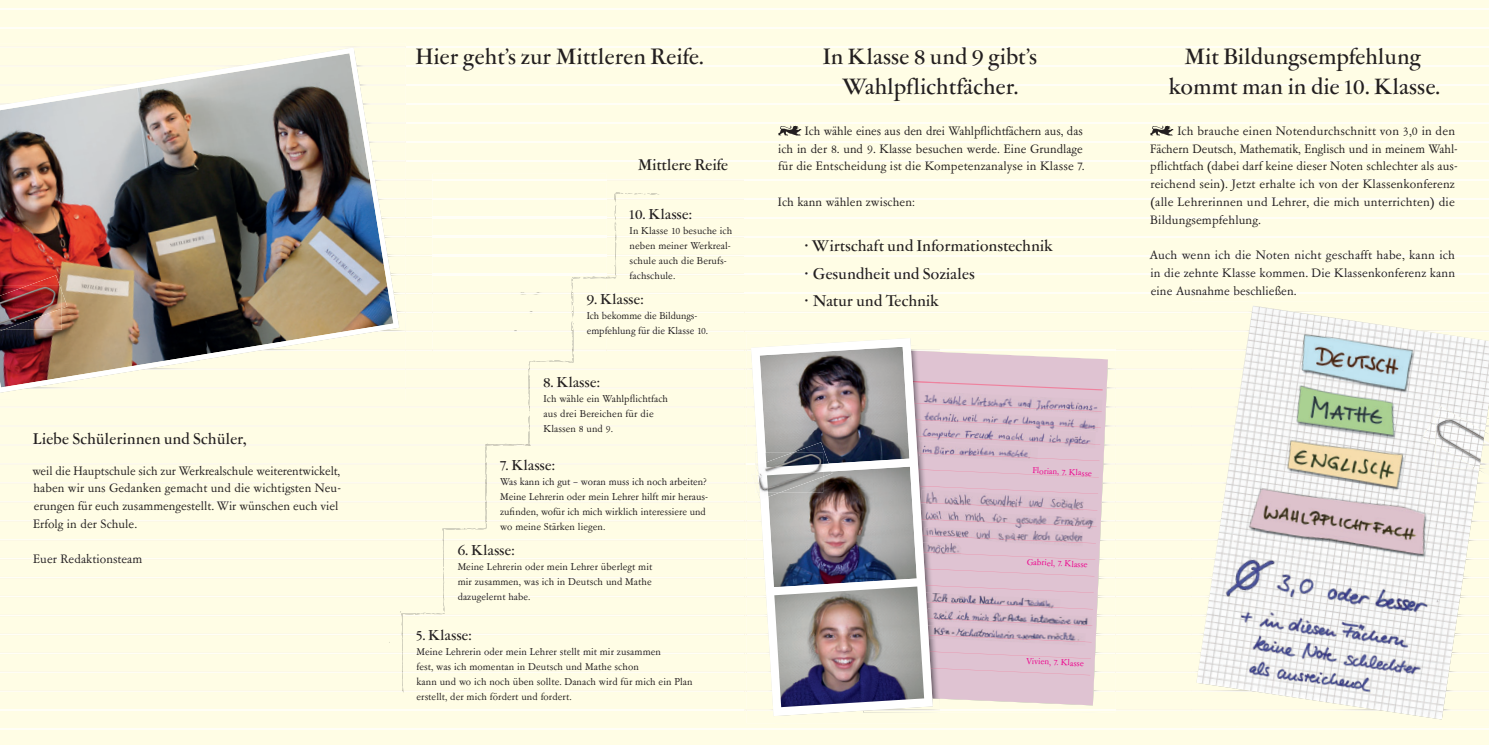
<style>
.page{position:relative;width:1489px;height:745px;background:#fff}
.page>*{position:absolute;margin:0;border:0;box-sizing:border-box;transform-origin:0 0}
.t1{font:500 25px/30px "Garamont Amst SH";letter-spacing:.025em;color:#231f20;text-align:center}
.t2{font:500 17.5px/27.5px "Garamont Amst SH";letter-spacing:.025em;color:#231f20}
.t3{font:500 16.25px "Garamont Amst SH";letter-spacing:.025em;color:#231f20}
.t4{font:13.75px/17.8px "Garamont Amst SB";letter-spacing:.005em;color:#231f20}
.t5{font:11.25px/15px "Garamont Amst SB";letter-spacing:.005em;color:#231f20}
.t6{font:11.12px "Garamont Amst SB";letter-spacing:.005em;color:#231f20}
.t7{font:9.62px "Garamont Amst SB";color:#ed028c}
</style>
<div class="page">
<div style="left:0;top:0;width:1488px;height:744px;background:#fffde5"></div>
<hr style="left:0;top:9px;width:744px;height:1px;background:#fffef7">
<hr style="left:0;top:28px;width:744px;height:1px;background:#fffef7">
<hr style="left:406px;top:46px;width:338px;height:2px;background:#fffef7">
<hr style="left:406px;top:65px;width:338px;height:2px;background:#fffef7">
<hr style="left:406px;top:84px;width:338px;height:2px;background:#fffef7">
<hr style="left:406px;top:103px;width:338px;height:2px;background:#fffef7">
<hr style="left:406px;top:122px;width:338px;height:1px;background:#fffef7">
<hr style="left:406px;top:141px;width:338px;height:1px;background:#fffef7">
<hr style="left:406px;top:160px;width:338px;height:1px;background:#fffef7">
<hr style="left:606px;top:179px;width:138px;height:1px;background:#fffef7">
<svg style="left:406px;top:179px;width:26px;height:1px"></svg>
<hr style="left:606px;top:292px;width:138px;height:2px;background:#fffef7">
<hr style="left:406px;top:292px;width:26px;height:2px;background:#fffef7">
<hr style="left:606px;top:311px;width:138px;height:2px;background:#fffef7">
<hr style="left:406px;top:311px;width:26px;height:2px;background:#fffef7">
<hr style="left:606px;top:330px;width:138px;height:2px;background:#fffef7">
<hr style="left:406px;top:330px;width:26px;height:2px;background:#fffef7">
<hr style="left:0;top:728px;width:744px;height:1px;background:#fffef7">
<hr style="left:744px;top:9px;width:744px;height:1px;background:#fffef7">
<hr style="left:744px;top:28px;width:744px;height:1px;background:#fffef7">
<hr style="left:744px;top:46px;width:744px;height:2px;background:#fffef7">
<hr style="left:744px;top:65px;width:744px;height:2px;background:#fffef7">
<hr style="left:744px;top:84px;width:744px;height:2px;background:#fffef7">
<hr style="left:744px;top:103px;width:744px;height:2px;background:#fffef7">
<hr style="left:744px;top:122px;width:744px;height:1px;background:#fffef7">
<hr style="left:744px;top:141px;width:744px;height:1px;background:#fffef7">
<hr style="left:744px;top:160px;width:744px;height:1px;background:#fffef7">
<hr style="left:744px;top:179px;width:744px;height:1px;background:#fffef7">
<hr style="left:744px;top:198px;width:744px;height:1px;background:#fffef7">
<hr style="left:744px;top:217px;width:744px;height:1px;background:#fffef7">
<hr style="left:744px;top:236px;width:744px;height:1px;background:#fffef7">
<hr style="left:744px;top:255px;width:744px;height:1px;background:#fffef7">
<hr style="left:744px;top:273px;width:744px;height:2px;background:#fffef7">
<hr style="left:744px;top:292px;width:744px;height:2px;background:#fffef7">
<hr style="left:744px;top:311px;width:447px;height:2px;background:#fffef7">
<hr style="left:744px;top:330px;width:447px;height:2px;background:#fffef7">
<hr style="left:1115px;top:349px;width:76px;height:2px;background:#fffef7">
<hr style="left:1115px;top:368px;width:76px;height:1px;background:#fffef7">
<hr style="left:1115px;top:387px;width:76px;height:1px;background:#fffef7">
<hr style="left:1115px;top:406px;width:76px;height:1px;background:#fffef7">
<hr style="left:1115px;top:425px;width:76px;height:1px;background:#fffef7">
<hr style="left:1115px;top:444px;width:76px;height:1px;background:#fffef7">
<hr style="left:1115px;top:463px;width:76px;height:1px;background:#fffef7">
<hr style="left:1115px;top:482px;width:76px;height:1px;background:#fffef7">
<hr style="left:1115px;top:501px;width:76px;height:1px;background:#fffef7">
<hr style="left:1115px;top:519px;width:76px;height:2px;background:#fffef7">
<hr style="left:1115px;top:538px;width:76px;height:2px;background:#fffef7">
<hr style="left:1115px;top:557px;width:76px;height:2px;background:#fffef7">
<hr style="left:1115px;top:576px;width:76px;height:2px;background:#fffef7">
<hr style="left:1115px;top:595px;width:76px;height:1px;background:#fffef7">
<hr style="left:1115px;top:614px;width:76px;height:1px;background:#fffef7">
<hr style="left:1115px;top:633px;width:76px;height:1px;background:#fffef7">
<hr style="left:1115px;top:652px;width:76px;height:1px;background:#fffef7">
<hr style="left:1115px;top:671px;width:76px;height:1px;background:#fffef7">
<hr style="left:1115px;top:690px;width:76px;height:1px;background:#fffef7">
<hr style="left:1115px;top:709px;width:76px;height:1px;background:#fffef7">
<hr style="left:744px;top:728px;width:744px;height:1px;background:#fffef7">
<img style="left:0;top:47px;width:399px;height:299px">
<img style="left:1196px;top:306px;width:292px;height:413px">
<img style="left:432px;top:179px;width:174px;height:1px">
<img style="left:433px;top:292px;width:173px;height:2px">
<img style="left:433px;top:311px;width:173px;height:2px">
<img style="left:433px;top:330px;width:173px;height:2px">
<img style="left:0;top:275px;width:67px;height:56px">
<img style="left:0;top:286px;width:62px;height:43px">
<img style="left:1486px;top:418px;width:2px;height:13px">
<img style="left:1484px;top:418px;width:2px;height:13px">
<img style="left:1422px;top:406px;width:40px;height:38px">
<img style="left:1484px;top:431px;width:4px;height:32px">
<svg style="left:1476px;top:463px;width:13px;height:12px"></svg>
<img style="left:1435px;top:418px;width:49px;height:50px">
<img style="left:778px;top:125px;width:23px;height:10px">
<img style="left:1150px;top:125px;width:23px;height:10px">
<img style="left:570px;top:283px;width:10px;height:35px">
<svg style="left:378px;top:192px;width:366px;height:91px"></svg>
<img style="left:571px;top:322px;width:2px;height:24px">
<svg style="left:751px;top:338px;width:163px;height:377px"></svg>
<svg style="left:0;top:346px;width:1115px;height:364px"></svg>
<img style="left:758px;top:462px;width:65px;height:30px">
<img style="left:767px;top:471px;width:56px;height:21px">
<img style="left:766px;top:452px;width:57px;height:15px">
<p class="t2" style="left:33px;top:426px;width:215px">Liebe Schülerinnen und Schüler,</p>
<p class="t4" style="left:32px;top:462px;width:310px">weil die Hauptschule sich zur Werkrealschule weiter ent wickelt, haben wir uns Gedanken gemacht und die wichtigsten Neu&shy;erungen für euch zusammengestellt. Wir wünschen euch viel Erfolg in der Schule.</p>
<p class="t4" style="left:33px;top:551px;width:111px">Euer Redaktionsteam</p>
<h1 class="t1" style="left:415px;top:44px;width:289px">Hier geht's zur Mittleren Reife.</h1>
<h1 class="t1" style="left:823px;top:44px;width:215px">In Klasse 8 und 9 gibt's<br>Wahlpflichtfächer.</h1>
<p class="t4" style="left:778px;top:123px;width:308px;text-indent:27px">Ich wähle eines aus den drei Wahlpflichtfächern aus, das ich in der 8. und 9. Klasse besuchen werde. Eine Grundlage für die Entscheidung ist die Kompetenzanalyse in Klasse 7.</p>
<p class="t4" style="left:778px;top:194px;width:138px">Ich kann wählen zwischen:</p>
<p class="t2" style="left:804px;top:234px;width:250px">· Wirtschaft und Informationstechnik · Gesundheit und Soziales<br>· Natur und Technik</p>
<p class="t2" style="left:638px;top:153px;width:91px">Mittlere Reife</p>
<p class="t3" style="left:629px;top:208px;width:64px">10. Klasse:</p>
<p class="t5" style="left:629px;top:224px;width:104px">In Klasse 10 besuche ich neben meiner Werkreal&shy;schule auch die Berufs&shy;fachschule.</p>
<p class="t3" style="left:586px;top:292px;width:58px">9. Klasse:</p>
<p class="t5" style="left:586px;top:308px;width:123px">Ich bekomme die Bildungs&shy;empfehlung für die Klasse 10.</p>
<p class="t3" style="left:543px;top:376px;width:58px">8. Klasse:</p>
<p class="t5" style="left:543px;top:392px;width:126px">Ich wähle ein Wahlpflichtfach aus drei Bereichen für die<br>Klassen 8 und 9.</p>
<p class="t3" style="left:500px;top:459px;width:56px">7. Klasse:</p>
<p class="t5" style="left:500px;top:475px;width:209px">Was kann ich gut – woran muss ich noch arbeiten?<br>Meine Lehrerin oder mein Lehrer hilft mir heraus&shy;zufinden, wofür ich mich wirklich interessiere und wo meine Stärken liegen.</p>
<p class="t3" style="left:457px;top:543px;width:58px">6. Klasse:</p>
<p class="t5" style="left:457px;top:559px;width:196px">Meine Lehrerin oder mein Lehrer überlegt mit mir zusammen, was ich in Deutsch und Mathe</p>
<p class="t6" style="left:457px;top:592px;width:74px">dazugelernt habe.</p>
<p class="t3" style="left:416px;top:628px;width:56px">5. Klasse:</p>
<p class="t5" style="left:416px;top:644px;width:277px">Meine Lehrerin oder mein Lehrer stellt mit mir zusammen<br>fest, was ich momentan in Deutsch und Mathe schon<br>kann und wo ich noch üben sollte. Danach wird für mich ein Plan erstellt, der mich fördert und fordert.</p>
<p class="t7" style="left:1032px;top:466px;width:61px;rotate:3deg">Florian, 7. Klasse</p>
<p class="t7" style="left:1027px;top:557px;width:62px;rotate:3deg">Gabriel, 7. Klasse</p>
<p class="t7" style="left:1026px;top:656px;width:59px;rotate:3deg">Vivien, 7. Klasse</p>
<h1 class="t1" style="left:1168px;top:44px;width:272px">Mit Bildungsempfehlung kommt man in die 10. Klasse.</h1>
<p class="t4" style="left:1150px;top:123px;width:309px;text-indent:27px">Ich brauche einen Notendurchschnitt von 3,0 in den Fächern Deutsch, Mathematik, Englisch und in meinem Wahl&shy;pflicht fach (dabei darf keine dieser Noten schlechter als aus&shy;reichend sein). Jetzt erhalte ich von der Klassenkonferenz (alle Lehrerinnen und Lehrer, die mich unterrichten) die Bildungsempfehlung.</p>
<p class="t4" style="left:1149px;top:247px;width:307px;text-align:justify">Auch wenn ich die Noten nicht geschafft habe, kann ich in die zehnte Klasse kommen. Die Klassenkonferenz kann eine Ausnahme beschließen.</p>
</div>
